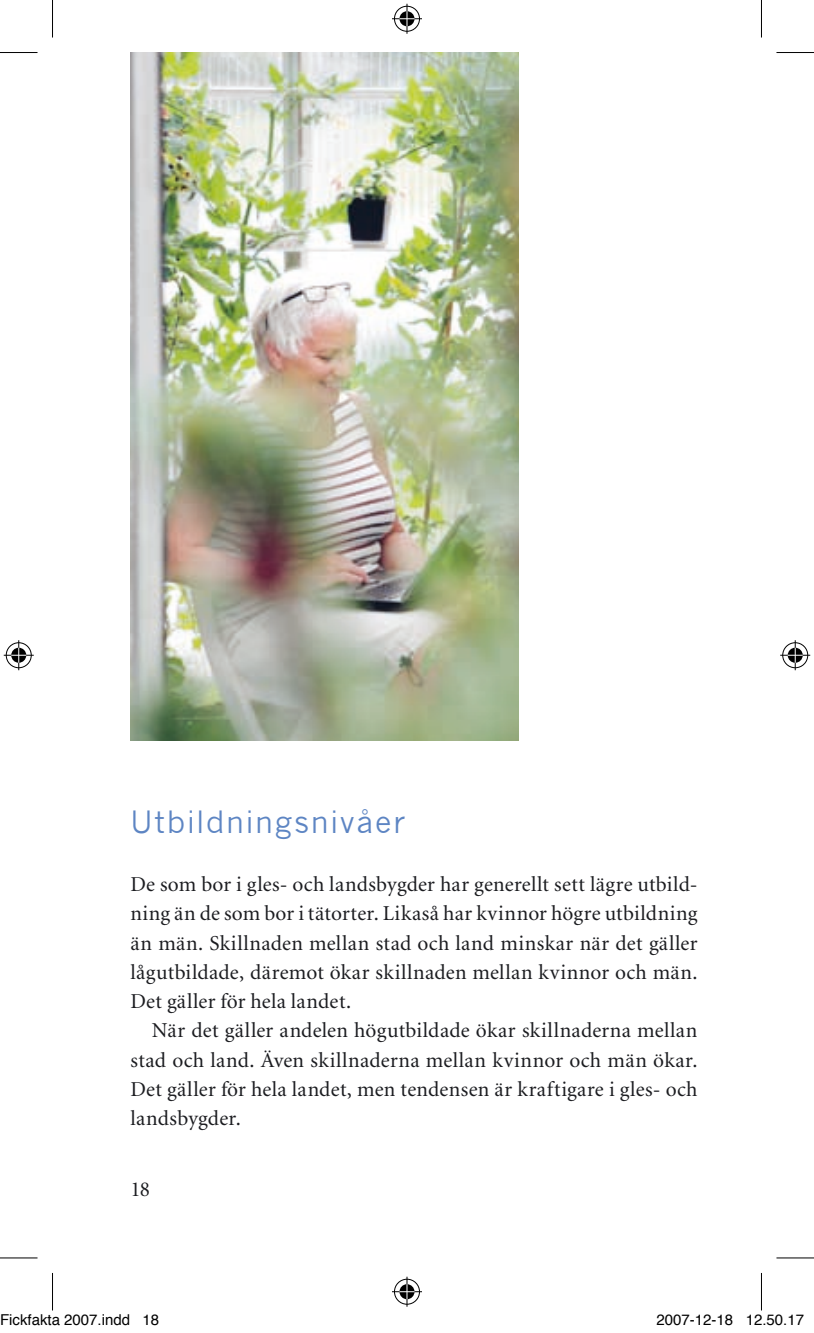
<style>
.page{position:relative;width:814px;height:1333px;background:#fff}
.page>*{position:absolute;margin:0;border:0;box-sizing:border-box;transform-origin:0 0}
.t1{font:30px "News Gothic";letter-spacing:.05em;color:#5d85c3}
.t2{font:21.25px/29.2px "Minion";letter-spacing:.015em;color:#1b1c20;text-align:justify}
.t3{font:15px "Helvetica";color:#000}
</style>
<div class="page">
<img style="left:130px;top:53px;width:388px;height:687px">
<hr style="left:0;top:52px;width:38px;height:1px;background:#000">
<hr style="left:776px;top:52px;width:38px;height:1px;background:#000">
<hr style="left:0;top:1257px;width:38px;height:1px;background:#000">
<hr style="left:776px;top:1257px;width:38px;height:1px;background:#000">
<hr style="left:52px;top:0;width:1px;height:38px;background:#000">
<hr style="left:52px;top:1272px;width:1px;height:38px;background:#000">
<hr style="left:761px;top:0;width:1px;height:38px;background:#000">
<hr style="left:761px;top:1272px;width:1px;height:38px;background:#000">
<div style="left:393px;top:5px;width:28px;height:28px;border:3px solid #fff;border-radius:50%"></div>
<hr style="left:392px;top:17px;width:30px;height:3px;background:#fff">
<hr style="left:405px;top:4px;width:3px;height:30px;background:#fff">
<div style="left:398px;top:10px;width:18px;height:18px;border:3px solid #fff;border-radius:50%"></div>
<div style="left:394px;top:6px;width:26px;height:26px;border:1px solid #000;border-radius:50%"></div>
<hr style="left:392px;top:18px;width:30px;height:1px;background:#000">
<hr style="left:406px;top:4px;width:1px;height:30px;background:#000">
<svg style="left:399px;top:11px;width:15px;height:15px"></svg>
<div style="left:393px;top:1277px;width:28px;height:28px;border:3px solid #fff;border-radius:50%"></div>
<svg style="left:392px;top:1289px;width:30px;height:4px"></svg>
<hr style="left:405px;top:1276px;width:3px;height:30px;background:#fff">
<div style="left:398px;top:1282px;width:18px;height:18px;border:3px solid #fff;border-radius:50%"></div>
<div style="left:394px;top:1278px;width:26px;height:26px;border:1px solid #000;border-radius:50%"></div>
<hr style="left:392px;top:1291px;width:30px;height:1px;background:#000">
<hr style="left:406px;top:1276px;width:1px;height:30px;background:#000">
<svg style="left:399px;top:1283px;width:15px;height:15px"></svg>
<div style="left:5px;top:641px;width:28px;height:28px;border:3px solid #fff;border-radius:50%"></div>
<hr style="left:4px;top:653px;width:30px;height:3px;background:#fff">
<hr style="left:17px;top:640px;width:3px;height:30px;background:#fff">
<div style="left:10px;top:646px;width:18px;height:18px;border:3px solid #fff;border-radius:50%"></div>
<div style="left:6px;top:642px;width:26px;height:26px;border:1px solid #000;border-radius:50%"></div>
<hr style="left:4px;top:654px;width:30px;height:1px;background:#000">
<hr style="left:18px;top:640px;width:1px;height:30px;background:#000">
<svg style="left:11px;top:647px;width:15px;height:15px"></svg>
<div style="left:781px;top:641px;width:28px;height:28px;border:3px solid #fff;border-radius:50%"></div>
<hr style="left:780px;top:653px;width:30px;height:3px;background:#fff">
<hr style="left:793px;top:640px;width:3px;height:30px;background:#fff">
<div style="left:786px;top:646px;width:18px;height:18px;border:3px solid #fff;border-radius:50%"></div>
<div style="left:782px;top:642px;width:26px;height:26px;border:1px solid #000;border-radius:50%"></div>
<hr style="left:780px;top:654px;width:30px;height:1px;background:#000">
<hr style="left:794px;top:640px;width:1px;height:30px;background:#000">
<svg style="left:787px;top:647px;width:15px;height:15px"></svg>
<h1 class="t1" style="left:130px;top:805px;width:276px">Utbildningsnivåer</h1>
<p class="t2" style="left:130px;top:870px;width:568px">De som bor i gles- och landsbygder har generellt sett lägre utbild&shy;ning än de som bor i tätorter. Likaså har kvinnor högre utbildning än män. Skillnaden mellan stad och land minskar när det gäller lågutbildade, däremot ökar skillnaden mellan kvinnor och män.<br>Det gäller för hela landet.</p>
<p class="t2" style="left:130px;top:1016px;width:568px;text-indent:21px">När det gäller andelen högutbildade ökar skillnaderna mellan stad och land. Även skillnaderna mellan kvinnor och män ökar.<br>Det gäller för hela landet, men tendensen är kraftigare i gles- och landsbygder.</p>
<p class="t2" style="left:130px;top:1175px;width:21px">18</p>
<p class="t3" style="left:0;top:1307px;width:161px">Fickfakta 2007.indd 18</p>
<p class="t3" style="left:656px;top:1307px;width:149px">2007-12-18 12.50.17</p>
</div>
